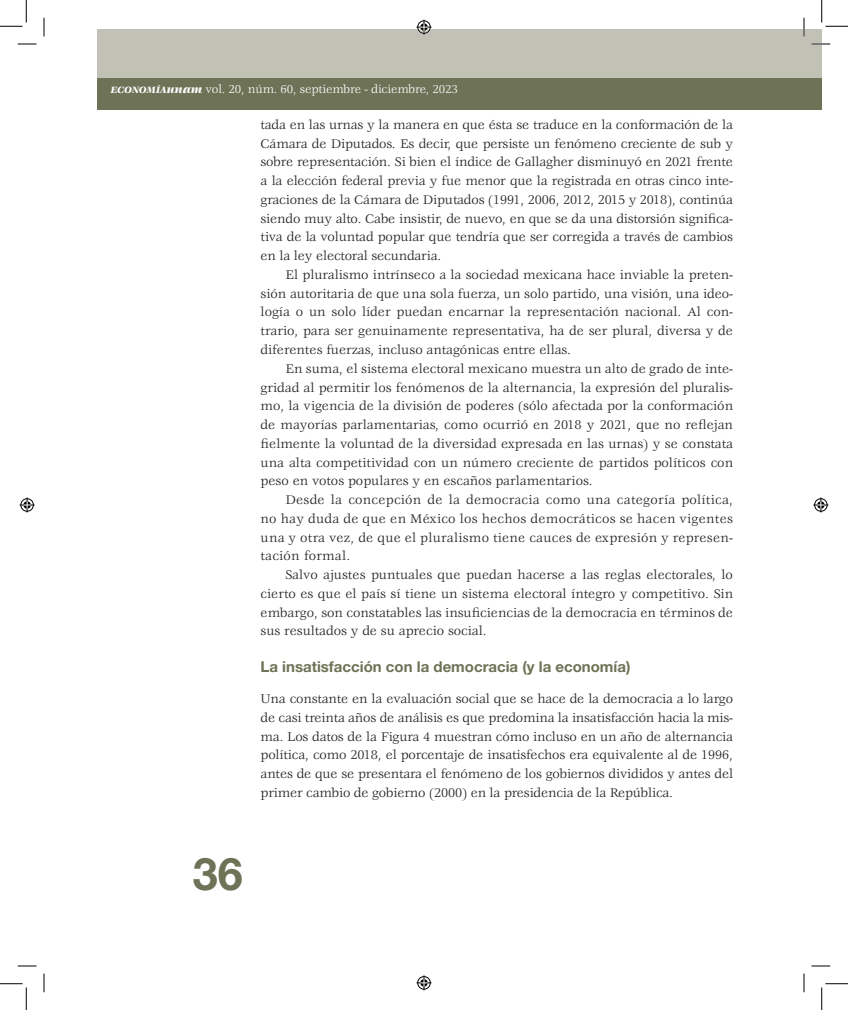
<style>
.page{position:relative;width:848px;height:1010px;background:#fff}
.page>*{position:absolute;margin:0;border:0;box-sizing:border-box;transform-origin:0 0}
.t1{font:700 45px "Helvetica Neue LT Std";color:#6e7256}
.RESUMEN_-_Copia{font:700 15px "Helvetica Neue LT Std";color:#6e7256}
.TXT_02{font:13.75px/18.8px "Veljovic Std";color:#231f20;text-align:justify}
.TXT_01{font:13.75px/18.8px "Veljovic Std";letter-spacing:-.01em;color:#231f20;text-align:justify}
.t2{font:12.5px "Veljovic Std";letter-spacing:-.01em;color:#fff}
.s1{font-family:"Veljovic Std Black Italic SC800";font-size:10px}
.s2{font-weight:900;font-style:italic}
</style>
<div class="page">
<div style="left:97px;top:29px;width:724px;height:56px;background:#c1c2b5"></div>
<div style="left:97px;top:78px;width:724px;height:32px;background:#6e7256"></div>
<svg style="left:18px;top:43px;width:18px;height:2px"></svg>
<svg style="left:811px;top:43px;width:18px;height:2px"></svg>
<svg style="left:18px;top:965px;width:18px;height:1px"></svg>
<svg style="left:811px;top:965px;width:18px;height:1px"></svg>
<svg style="left:43px;top:18px;width:2px;height:18px"></svg>
<svg style="left:43px;top:973px;width:2px;height:18px"></svg>
<svg style="left:803px;top:18px;width:1px;height:18px"></svg>
<svg style="left:803px;top:973px;width:1px;height:18px"></svg>
<svg style="left:0;top:0;width:27px;height:27px"></svg>
<svg style="left:0;top:983px;width:27px;height:26px"></svg>
<svg style="left:821px;top:0;width:26px;height:27px"></svg>
<svg style="left:821px;top:983px;width:26px;height:26px"></svg>
<svg style="left:416px;top:20px;width:15px;height:15px"></svg>
<svg style="left:416px;top:975px;width:15px;height:15px"></svg>
<svg style="left:20px;top:497px;width:15px;height:15px"></svg>
<svg style="left:813px;top:497px;width:15px;height:15px"></svg>
<p class="t2" style="left:110px;top:82px;width:349px"><span class="s1">ECONOMÍA</span><span class="s2">unam</span> vol. 20, núm. 60, septiembre - diciembre, 2023</p>
<p class="TXT_01" style="left:260px;top:116px;width:474px">tada en las urnas y la manera en que ésta se traduce en la conformación de la Cámara de Diputados. Es decir, que persiste un fenómeno creciente de sub y sobre representación. Si bien el índice de Gallagher disminuyó en 2021 frente a la elección federal previa y fue menor que la registrada en otras cinco inte&shy;graciones de la Cámara de Diputados (1991, 2006, 2012, 2015 y 2018), continúa siendo muy alto. Cabe insistir, de nuevo, en que se da una distorsión significa&shy;tiva de la voluntad popular que tendría que ser corregida a través de cambios en la ley electoral secundaria.</p>
<p class="TXT_02" style="left:260px;top:266px;width:474px;text-indent:25px">El pluralismo intrínseco a la sociedad mexicana hace inviable la preten&shy;sión autoritaria de que una sola fuerza, un solo partido, una visión, una ideo&shy;logía o un solo líder puedan encarnar la representación nacional. Al con&shy;trario, para ser genuinamente representativa, ha de ser plural, diversa y de diferentes fuerzas, incluso antagónicas entre ellas.</p>
<p class="TXT_02" style="left:260px;top:359px;width:474px;text-indent:25px">En suma, el sistema electoral mexicano muestra un alto de grado de inte&shy;gridad al permitir los fenómenos de la alternancia, la expresión del pluralis&shy;mo, la vigencia de la división de poderes (sólo afectada por la conformación de mayorías parlamentarias, como ocurrió en 2018 y 2021, que no reflejan fielmente la voluntad de la diversidad expresada en las urnas) y se constata una alta competitividad con un número creciente de partidos políticos con peso en votos populares y en escaños parlamentarios.</p>
<p class="TXT_02" style="left:260px;top:491px;width:474px;text-indent:25px">Desde la concepción de la democracia como una categoría política, no hay duda de que en México los hechos democráticos se hacen vigentes una y otra vez, de que el pluralismo tiene cauces de expresión y represen&shy;tación formal.</p>
<p class="TXT_02" style="left:260px;top:566px;width:474px;text-indent:25px">Salvo ajustes puntuales que puedan hacerse a las reglas electorales, lo cierto es que el país sí tiene un sistema electoral íntegro y competitivo. Sin embargo, son constatables las insuficiencias de la democracia en términos de sus resultados y de su aprecio social.</p>
<p class="RESUMEN_-_Copia" style="left:260px;top:657px;width:371px">La insatisfacción con la democracia (y la economía)</p>
<p class="TXT_01" style="left:260px;top:689px;width:474px">Una constante en la evaluación social que se hace de la democracia a lo largo de casi treinta años de análisis es que predomina la insatisfacción hacia la mis&shy;ma. Los datos de la Figura 4 muestran cómo incluso en un año de alternancia política, como 2018, el porcentaje de insatisfechos era equivalente al de 1996, antes de que se presentara el fenómeno de los gobiernos divididos y antes del primer cambio de gobierno (2000) en la presidencia de la República.</p>
<h1 class="t1" style="left:193px;top:845px;width:52px">36</h1>
</div>
